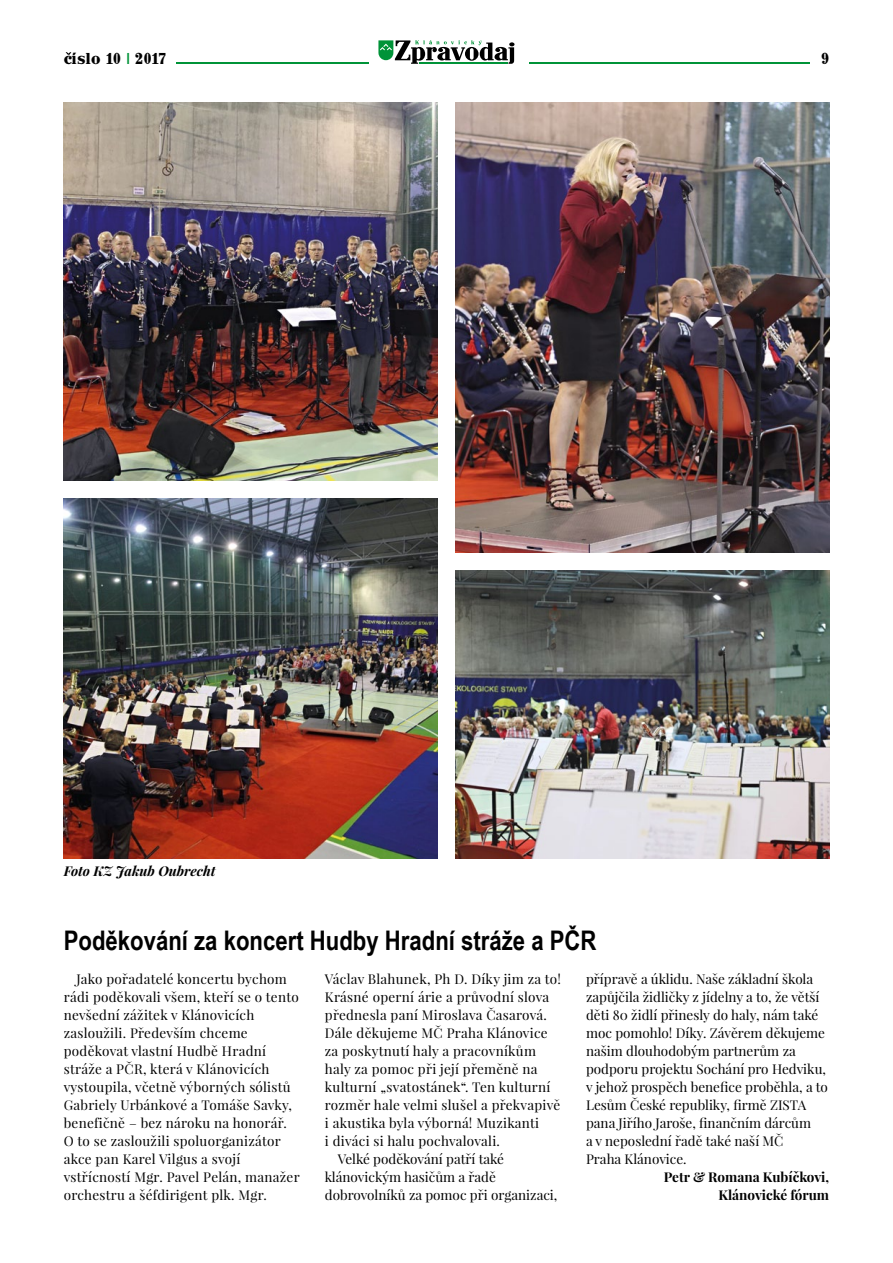
<style>
.page{position:relative;width:893px;height:1263px;background:#fff}
.page>*{position:absolute;margin:0;border:0;box-sizing:border-box;transform-origin:0 0}
.t1{font:700 27px "Arial Narrow";color:#000}
.t2{font:500 15.75px "John Hancock CP";letter-spacing:.015em;color:#000}
.t3{font:13.5px/18px "Playfair Display";letter-spacing:.02em;color:#000}
.t4{font:13.5px/18px "Playfair Display";color:#000}
.t5{font:700 13.5px/18px "Playfair Display";color:#000;text-align:right}
.t6{font:italic 700 13.5px "Playfair Display";color:#000}
.s1{color:#009338}
</style>
<div class="page">
<img style="left:455px;top:570px;width:374px;height:288px">
<img style="left:64px;top:102px;width:373px;height:378px">
<img style="left:64px;top:498px;width:373px;height:360px">
<img style="left:455px;top:102px;width:374px;height:450px">
<svg style="left:378px;top:40px;width:136px;height:24px"></svg>
<hr style="left:529px;top:63px;width:280px;height:1px;background:#009338">
<svg style="left:66px;top:52px;width:6px;height:3px"></svg>
<hr style="left:177px;top:63px;width:192px;height:1px;background:#009338">
<p class="t2" style="left:64px;top:49px;width:104px">císlo 10 <span class="s1">|</span> 2017</p>
<p class="t2" style="left:821px;top:49px;width:9px">9</p>
<p class="t6" style="left:64px;top:862px;width:153px">Foto KZ Jakub Oubrecht</p>
<h1 class="t1" style="left:64px;top:920px;width:534px">Poděkování za koncert Hudby Hradní stráže a PČR</h1>
<p class="t3" style="left:64px;top:970px;width:237px;text-indent:13px">Jako pořadatelé koncertu bychom rádi poděkovali všem, kteří se o tento nevšední zážitek v Klánovicích zasloužili. Především chceme poděkovat vlastní Hudbě Hradní stráže a PČR, která v Klánovicích vystoupila, včetně výborných sólistů Gabriely Urbánkové a Tomáše Savky, benefičně – bez nároku na honorář.<br>O to se zasloužili spoluorganizátor akce pan Karel Vilgus a svojí vstřícností Mgr. Pavel Pelán, manažer orchestru a šéfdirigent plk. Mgr.</p>
<p class="t3" style="left:325px;top:970px;width:237px">Václav Blahunek, Ph D. Díky jim za to!</p>
<p class="t4" style="left:586px;top:970px;width:243px">přípravě a úklidu. Naše základní škola zapůjčila židličky z jídelny a to, že větší děti 80 židlí přinesly do haly, nám také moc pomohlo! Díky. Závěrem děkujeme našim dlouhodobým partnerům za podporu projektu Sochání pro Hedviku, v jehož prospěch benefice proběhla, a to Lesům České republiky, firmě ZISTA pana Jiřího Jaroše, finančním dárcům<br>a v neposlední řadě také naší MČ<br>Praha Klánovice.</p>
<p class="t5" style="left:664px;top:1168px;width:167px">Petr &amp; Romana Kubíčkovi,<br>Klánovické fórum</p>
<p class="t3" style="left:325px;top:988px;width:226px">Krásné operní árie a průvodní slova</p>
<p class="t3" style="left:325px;top:1006px;width:224px">přednesla paní Miroslava Časarová.</p>
<p class="t3" style="left:325px;top:1024px;width:224px">Dále děkujeme MČ Praha Klánovice</p>
<p class="t3" style="left:325px;top:1042px;width:213px">za poskytnutí haly a pracovníkům</p>
<p class="t3" style="left:325px;top:1060px;width:214px">haly za pomoc při její přeměně na</p>
<p class="t3" style="left:325px;top:1078px;width:227px">kulturní „svatostánek“. Ten kulturní</p>
<p class="t3" style="left:325px;top:1096px;width:237px">rozměr hale velmi slušel a překvapivě</p>
<p class="t3" style="left:325px;top:1114px;width:216px">i akustika byla výborná! Muzikanti</p>
<p class="t3" style="left:325px;top:1132px;width:177px">i diváci si halu pochvalovali.</p>
<p class="t4" style="left:338px;top:1150px;width:168px">Velké poděkování patří také</p>
<p class="t4" style="left:325px;top:1168px;width:172px">klánovickým hasičům a řadě</p>
<p class="t4" style="left:325px;top:1186px;width:234px">dobrovolníků za pomoc při organizaci,</p>
</div>
